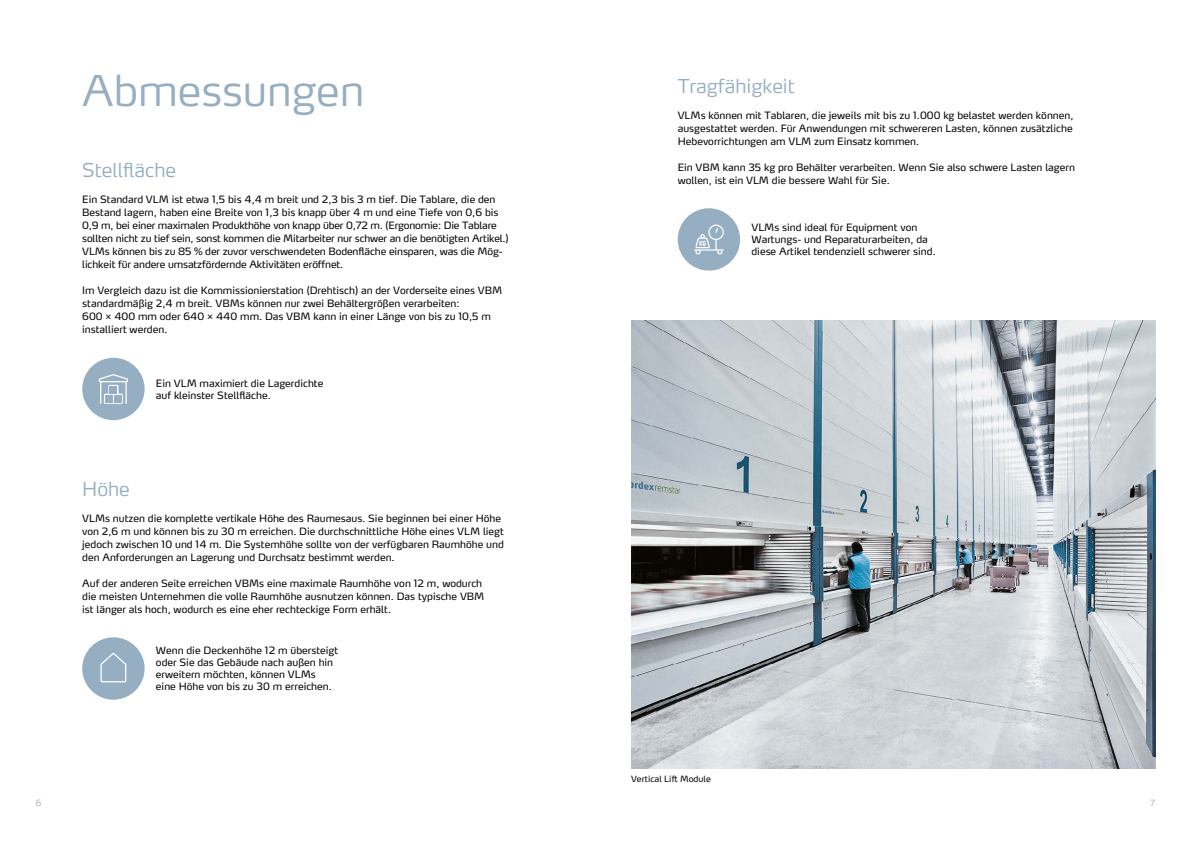
<style>
.page{position:relative;width:1191px;height:842px;background:#fff}
.page>*{position:absolute;margin:0;border:0;box-sizing:border-box;transform-origin:0 0}
.t1{font:300 42px "Max Pro";color:#96aec2}
.t2{font:300 19px "Max Pro";color:#96aec2}
.t3{font:10px/13px "Max Pro";color:#000}
.t4{font:8.5px "Max Pro";color:#000}
.t5{font:300 8.5px "Max Pro";color:#a8aca9}
</style>
<div class="page">
<img style="left:631px;top:320px;width:524px;height:449px">
<svg style="left:82px;top:358px;width:63px;height:62px"></svg>
<svg style="left:82px;top:637px;width:63px;height:63px"></svg>
<svg style="left:677px;top:208px;width:63px;height:63px"></svg>
<h1 class="t1" style="left:82px;top:55px;width:284px">Abmessungen</h1>
<h2 class="t2" style="left:82px;top:154px;width:95px">Stellfläche</h2>
<p class="t3" style="left:82px;top:192px;width:428px">Ein Standard VLM ist etwa 1,5 bis 4,4 m breit und 2,3 bis 3 m tief. Die Tablare, die den Bestand lagern, haben eine Breite von 1,3 bis knapp über 4 m und eine Tiefe von 0,6 bis 0,9 m, bei einer maximalen Produkthöhe von knapp über 0,72 m. (Ergonomie: Die Tablare sollten nicht zu tief sein, sonst kommen die Mitarbeiter nur schwer an die benötigten Artikel.)<br>VLMs können bis zu 85 % der zuvor verschwendeten Bodenfläche einsparen, was die Mög&shy;lichkeit für andere umsatzfördernde Aktivitäten eröffnet.</p>
<p class="t3" style="left:82px;top:283px;width:421px">Im Vergleich dazu ist die Kommissionierstation (Drehtisch) an der Vorderseite eines VBM standardmäßig 2,4 m breit. VBMs können nur zwei Behältergrößen verarbeiten:<br>600 × 400 mm oder 640 × 440 mm. Das VBM kann in einer Länge von bis zu 10,5 m installiert werden.</p>
<p class="t3" style="left:156px;top:376px;width:169px;line-height:12px">Ein VLM maximiert die Lagerdichte auf kleinster Stellfläche.</p>
<h2 class="t2" style="left:82px;top:473px;width:49px">Höhe</h2>
<p class="t3" style="left:82px;top:511px;width:423px">VLMs nutzen die komplette vertikale Höhe des Raumesaus. Sie beginnen bei einer Höhe von 2,6 m und können bis zu 30 m erreichen. Die durchschnittliche Höhe eines VLM liegt jedoch zwischen 10 und 14 m. Die Systemhöhe sollte von der verfügbaren Raumhöhe und den Anforderungen an Lagerung und Durchsatz bestimmt werden.</p>
<p class="t3" style="left:82px;top:576px;width:404px">Auf der anderen Seite erreichen VBMs eine maximale Raumhöhe von 12 m, wodurch die meisten Unternehmen die volle Raumhöhe ausnutzen können. Das typische VBM ist länger als hoch, wodurch es eine eher rechteckige Form erhält.</p>
<p class="t3" style="left:156px;top:644px;width:184px;line-height:12px">Wenn die Deckenhöhe 12 m übersteigt oder Sie das Gebäude nach außen hin erweitern möchten, können VLMs<br>eine Höhe von bis zu 30 m erreichen.</p>
<h2 class="t2" style="left:677px;top:70px;width:119px">Tragfähigkeit</h2>
<p class="t3" style="left:677px;top:108px;width:397px;text-align:justify">VLMs können mit Tablaren, die jeweils mit bis zu 1.000 kg belastet werden können, ausgestattet werden. Für Anwendungen mit schwereren Lasten, können zusätzliche Hebevorrichtungen am VLM zum Einsatz kommen.</p>
<p class="t3" style="left:677px;top:160px;width:399px">Ein VBM kann 35 kg pro Behälter verarbeiten. Wenn Sie also schwere Lasten lagern wollen, ist ein VLM die bessere Wahl für Sie.</p>
<p class="t3" style="left:751px;top:221px;width:186px;line-height:12px">VLMs sind ideal für Equipment von<br>Wartungs- und Reparaturarbeiten, da diese Artikel tendenziell schwerer sind.</p>
<p class="t4" style="left:631px;top:772px;width:81px">Vertical Lift Module</p>
<p class="t5" style="left:36px;top:796px;width:7px">6</p>
<p class="t5" style="left:1150px;top:796px;width:7px">7</p>
</div>
